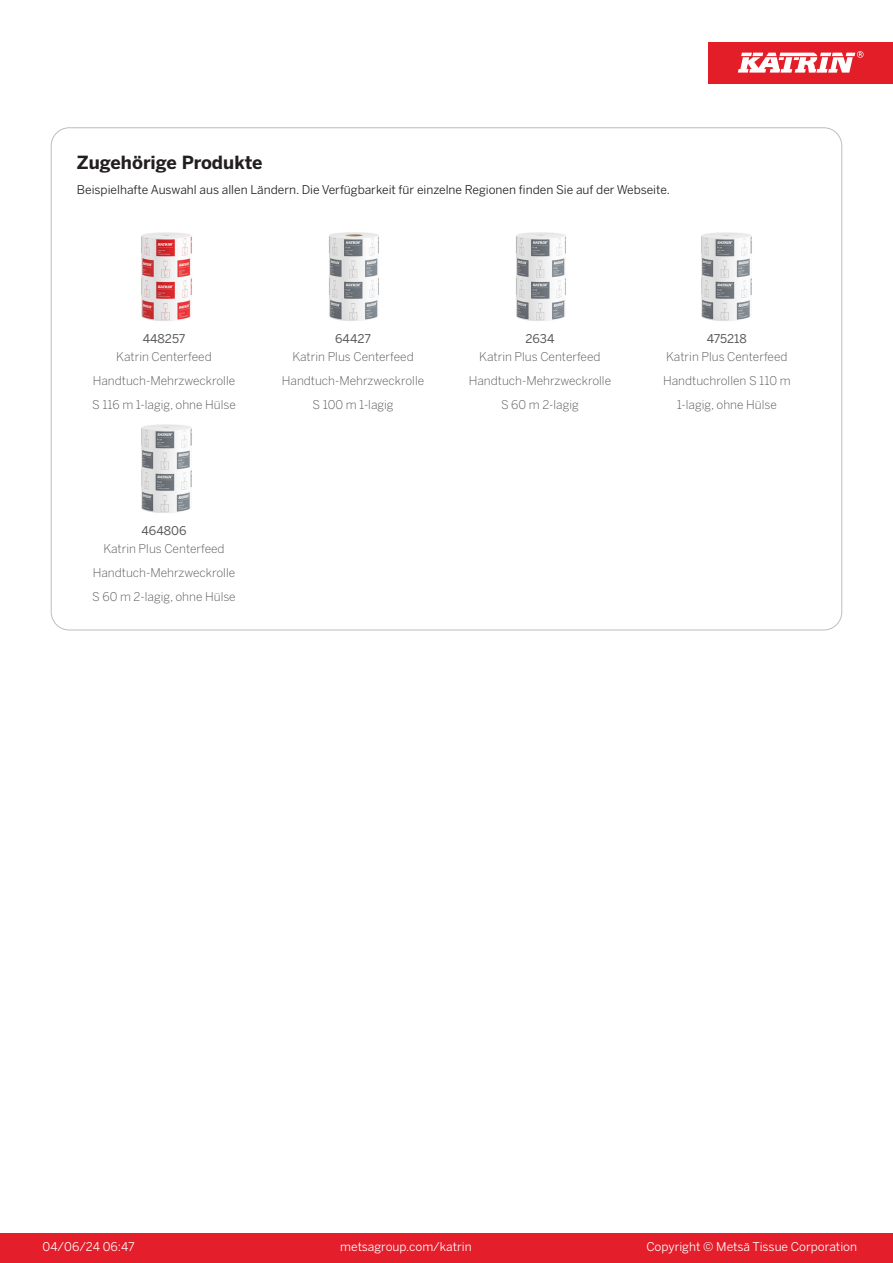
<style>
.page{position:relative;width:893px;height:1263px;background:#fff}
.page>*{position:absolute;margin:0;border:0;box-sizing:border-box;transform-origin:0 0}
.T_TableHeader{font:700 18px "Benton Sans";color:#231f20}
.T_RelatedName{font:300 12px/24px "Benton Sans";color:#57585a;text-align:center}
.T_TableBody{font:12px "Benton Sans";color:#231f20}
.t1{font:12px "Benton Sans";color:#fff}
.T_RelatedCode{font:12px "Benton Sans";color:#57585a}
</style>
<div class="page">
<div style="left:0;top:1233px;width:893px;height:30px;background:#e41e2b"></div>
<div style="left:708px;top:43px;width:185px;height:41px;background:#e31e28"></div>
<svg style="left:738px;top:51px;width:126px;height:22px"></svg>
<img style="left:141px;top:232px;width:51px;height:89px">
<img style="left:329px;top:232px;width:50px;height:89px">
<img style="left:516px;top:232px;width:50px;height:89px">
<img style="left:701px;top:232px;width:51px;height:89px">
<img style="left:141px;top:424px;width:51px;height:89px">
<p class="T_TableHeader" style="left:77px;top:151px;width:187px">Zugehörige Produkte</p>
<p class="T_TableBody" style="left:77px;top:183px;width:595px">Beispielhafte Auswahl aus allen Ländern. Die Verfügbarkeit für einzelne Regionen finden Sie auf der Webseite.</p>
<p class="T_RelatedCode" style="left:143px;top:331px;width:44px">448257</p>
<p class="T_RelatedCode" style="left:335px;top:331px;width:37px">64427</p>
<p class="T_RelatedCode" style="left:525px;top:331px;width:31px">2634</p>
<p class="T_RelatedCode" style="left:707px;top:331px;width:42px">475218</p>
<p class="T_RelatedName" style="left:92px;top:345px;width:145px">Katrin Centerfeed<br>Handtuch-Mehrzweckrolle<br>S 116 m 1-lagig, ohne Hülse</p>
<p class="T_RelatedName" style="left:282px;top:345px;width:144px">Katrin Plus Centerfeed<br>Handtuch-Mehrzweckrolle<br>S 100 m 1-lagig</p>
<p class="T_RelatedName" style="left:469px;top:345px;width:144px">Katrin Plus Centerfeed<br>Handtuch-Mehrzweckrolle<br>S 60 m 2-lagig</p>
<p class="T_RelatedName" style="left:663px;top:345px;width:129px">Katrin Plus Centerfeed<br>Handtuchrollen S 110 m<br>1-lagig, ohne Hülse</p>
<p class="T_RelatedCode" style="left:141px;top:524px;width:47px">464806</p>
<p class="T_RelatedName" style="left:92px;top:537px;width:145px">Katrin Plus Centerfeed<br>Handtuch-Mehrzweckrolle<br>S 60 m 2-lagig, ohne Hülse</p>
<p class="t1" style="left:43px;top:1239px;width:94px">04/06/24 06:47</p>
<p class="t1" style="left:340px;top:1239px;width:133px">metsagroup.com/katrin</p>
<p class="t1" style="left:646px;top:1239px;width:212px">Copyright © Metsä Tissue Corporation</p>
</div>
